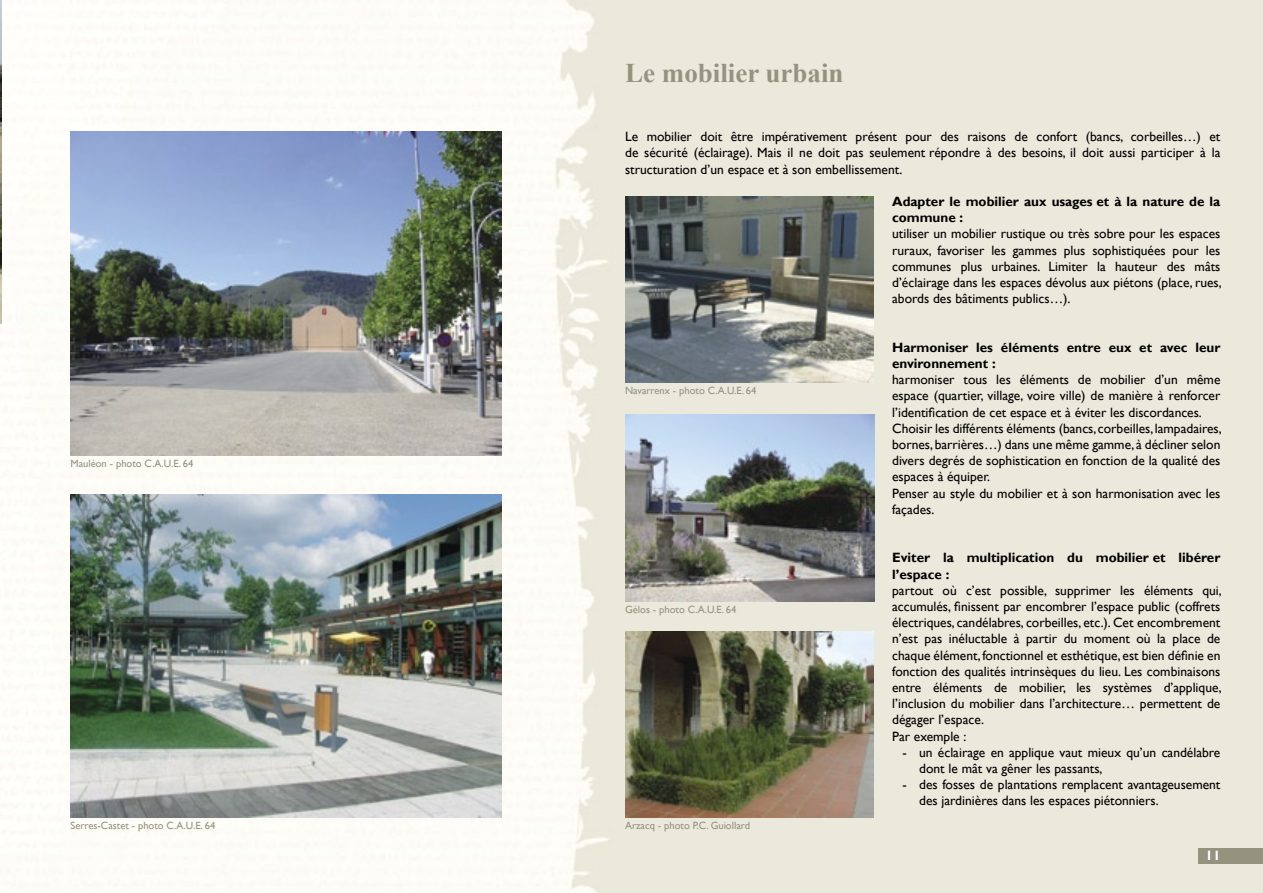
<style>
.page{position:relative;width:1263px;height:893px;background:#fff}
.page>*{position:absolute;margin:0;border:0;box-sizing:border-box;transform-origin:0 0}
.t1{font:700 27px "Times New Roman";color:#969280}
.t2{font:13.5px/16.2px "Gill Sans";color:#000}
.t3{font:700 13.5px/16.2px "Gill Sans";color:#000}
.t4{font:700 13.5px "Gill Sans";color:#fff}
.t5{font:10.5px "Gill Sans";color:#969280}
</style>
<div class="page">
<img style="left:0;top:0;width:1263px;height:893px">
<div style="left:1198px;top:848px;width:65px;height:15px;background:#969280"></div>
<img style="left:625px;top:196px;width:249px;height:187px">
<img style="left:625px;top:631px;width:249px;height:187px">
<img style="left:71px;top:132px;width:431px;height:323px">
<img style="left:71px;top:494px;width:431px;height:323px">
<img style="left:0;top:0;width:1px;height:323px">
<img style="left:625px;top:414px;width:249px;height:187px">
<p class="t5" style="left:71px;top:458px;width:124px">Mauléon - photo C.A.U.E. 64</p>
<p class="t5" style="left:71px;top:819px;width:146px">Serres-Castet - photo C.A.U.E. 64</p>
<h1 class="t1" style="left:625px;top:54px;width:220px">Le mobilier urbain</h1>
<p class="t2" style="left:625px;top:129px;width:597px;text-align:justify">Le mobilier doit être impérativement présent pour des raisons de confort (bancs, corbeilles…) et de sécurité (éclairage). Mais il ne doit pas seulement répondre à des besoins, il doit aussi participer à la structuration d’un espace et à son embellissement.</p>
<p class="t3" style="left:892px;top:194px;width:330px">Adapter le mobilier aux usages et à la nature de la commune :</p>
<p class="t2" style="left:892px;top:226px;width:331px;text-align:justify">utiliser un mobilier rustique ou très sobre pour les espaces ruraux, favoriser les gammes plus sophistiquées pour les communes plus urbaines. Limiter la hauteur des mâts d’éclairage dans les espaces dévolus aux piétons (place, rues, abords des bâtiments publics…).</p>
<p class="t3" style="left:892px;top:339px;width:330px">Harmoniser les éléments entre eux et avec leur environnement :</p>
<p class="t2" style="left:892px;top:372px;width:331px">harmoniser tous les éléments de mobilier d’un même espace (quartier, village, voire ville) de manière à renforcer l’identification de cet espace et à éviter les discordances.<br>Choisir les différents éléments (bancs, corbeilles, lampadaires, bornes, barrières…) dans une même gamme, à décliner selon divers degrés de sophistication en fonction de la qualité des espaces à équiper.<br>Penser au style du mobilier et à son harmonisation avec les façades.</p>
<p class="t3" style="left:892px;top:550px;width:330px">Eviter la multiplication du mobilier et libérer l’espace :</p>
<p class="t2" style="left:892px;top:582px;width:331px">partout où c’est possible, supprimer les éléments qui, accumulés, finissent par encombrer l’espace public (coffrets électriques, candélabres, corbeilles, etc.). Cet encombrement n’est pas inéluctable à partir du moment où la place de chaque élément, fonctionnel et esthétique, est bien définie en fonction des qualités intrinsèques du lieu. Les combinaisons entre éléments de mobilier, les systèmes d’applique, l’inclusion du mobilier dans l’architecture… permettent de dégager l’espace.<br>Par exemple :</p>
<p class="t2" style="left:919px;top:744px;width:303px;text-indent:-16px">- un éclairage en applique vaut mieux qu’un candélabre dont le mât va gêner les passants,</p>
<p class="t2" style="left:919px;top:777px;width:303px;text-indent:-16px">- des fosses de plantations remplacent avantageusement des jardinières dans les espaces piétonniers.</p>
<p class="t5" style="left:625px;top:385px;width:133px">Navarrenx - photo C.A.U.E. 64</p>
<p class="t5" style="left:625px;top:603px;width:113px">Gélos - photo C.A.U.E. 64</p>
<p class="t5" style="left:625px;top:820px;width:127px">Arzacq - photo P.C. Guiollard</p>
<p class="t4" style="left:1205px;top:848px;width:16px">11</p>
</div>
